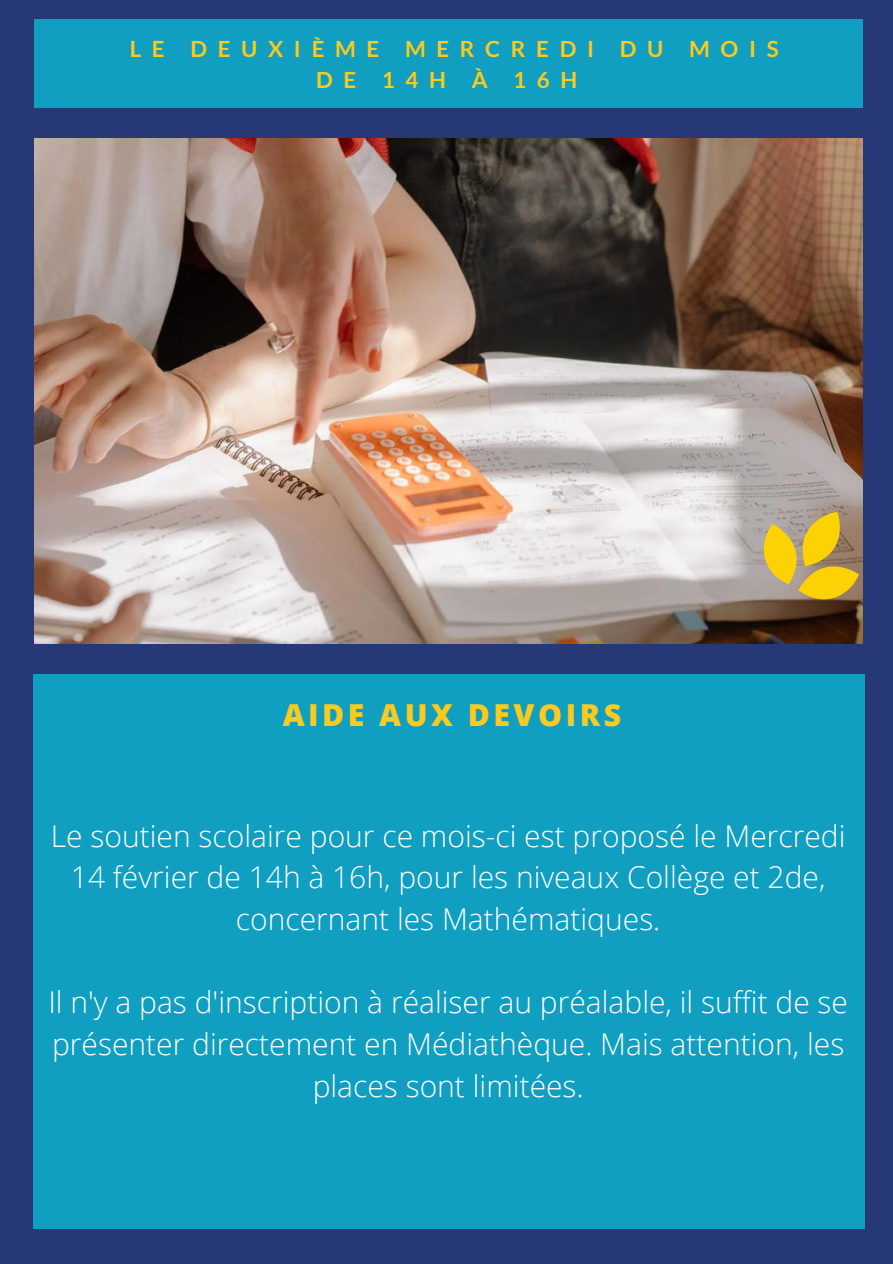
<style>
.page{position:relative;width:893px;height:1264px;background:#fff}
.page>*{position:absolute;margin:0;border:0;box-sizing:border-box;transform-origin:0 0}
.t1{font:800 30.3px "Open Sans";letter-spacing:.115em;color:#faca1f}
.t2{font:300 30px/41.7px "Open Sans";color:#fff;text-align:center}
.t3{font:700 22.35px "Lato";letter-spacing:.475em;color:#faca1f}
</style>
<div class="page">
<div style="left:0;top:0;width:892px;height:1263px;background:#263976"></div>
<div style="left:34px;top:19px;width:828px;height:89px;background:#109ec1"></div>
<div style="left:34px;top:674px;width:830px;height:554px;background:#109ec1"></div>
<img style="left:34px;top:138px;width:828px;height:505px">
<svg style="left:749px;top:499px;width:112px;height:114px;background:#b79e56"></svg>
<p class="t3" style="left:130px;top:35px;width:650px">LE DEUXIÈME MERCREDI DU MOIS</p>
<p class="t3" style="left:316px;top:66px;width:263px">DE 14H À 16H</p>
<p class="t1" style="left:283px;top:693px;width:340px">AIDE AUX DEVOIRS</p>
<h1 class="t2" style="left:51px;top:814px;width:796px">Le soutien scolaire pour ce mois-ci est proposé le Mercredi<br>14 février de 14h à 16h, pour les niveaux Collège et 2de, concernant les Mathématiques.</h1>
<h2 class="t2" style="left:48px;top:980px;width:801px">Il n'y a pas d'inscription à réaliser au préalable, il suffit de se présenter directement en Médiathèque. Mais attention, les places sont limitées.</h2>
</div>
